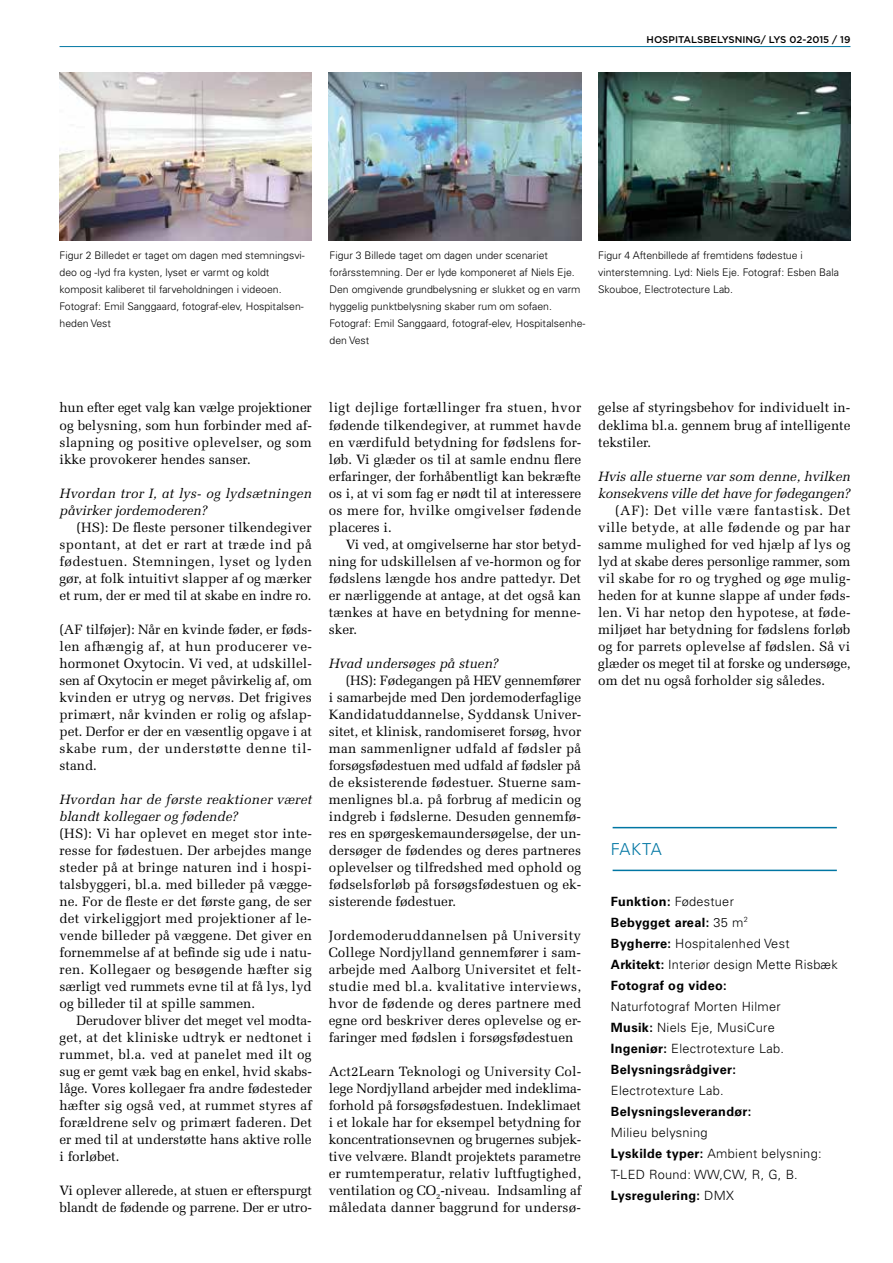
<style>
.page{position:relative;width:893px;height:1263px;background:#fff}
.page>*{position:absolute;margin:0;border:0;box-sizing:border-box;transform-origin:0 0}
.t1{font:300 16.5px "Univers LT Std";color:#0076a3}
.t2{font:13.5px/17px "Melior LT Std";color:#000;text-align:justify}
.t3{font:italic 13.5px/17px "Melior LT Std";color:#000}
.t4{font:italic 13.5px/17px "Melior LT Std";letter-spacing:.02em;color:#000}
.t5{font:italic 13.5px/17px "Melior LT Std";letter-spacing:.025em;color:#000}
.t6{font:300 12.75px/21px "Univers LT Std";letter-spacing:.025em;color:#000}
.t7{font:700 12.75px/21px "Univers LT Std";letter-spacing:.025em;color:#000}
.t8{font:300 10.5px/17px "Univers LT Std";color:#000}
.t9{font:500 9.75px "Gotham";color:#000}
.s1{font-weight:300}
.s2{font-weight:700}
</style>
<div class="page">
<hr style="left:60px;top:46px;width:790px;height:1px;background:#0076a3">
<hr style="left:613px;top:827px;width:224px;height:1px;background:#0076a3">
<hr style="left:613px;top:870px;width:224px;height:1px;background:#0076a3">
<img style="left:329px;top:72px;width:252px;height:168px">
<img style="left:60px;top:72px;width:252px;height:168px">
<img style="left:598px;top:72px;width:252px;height:168px">
<p class="t9" style="left:647px;top:33px;width:71px">HOSPITALSBELYSN</p>
<p class="t9" style="left:742px;top:33px;width:110px">IN G/ LYS 02-2015 / 19</p>
<p class="t8" style="left:60px;top:247px;width:247px">Figur 2 Billedet er taget om dagen med stemningsvi&shy;deo og -lyd fra kysten, lyset er varmt og koldt komposit kaliberet til farveholdningen i videoen.<br>Fotograf: Emil Sanggaard, fotograf-elev, Hospitalsen&shy;heden Vest</p>
<p class="t8" style="left:330px;top:247px;width:257px">Figur 3 Billede taget om dagen under scenariet forårsstemning. Der er lyde komponeret af Niels Eje.<br>Den omgivende grundbelysning er slukket og en varm hyggelig punktbelysning skaber rum om sofaen.<br>Fotograf: Emil Sanggaard, fotograf-elev, Hospitalsenhe&shy;den Vest</p>
<p class="t8" style="left:598px;top:247px;width:242px">Figur 4 Aftenbillede af fremtidens fødestue i vinterstemning. Lyd: Niels Eje. Fotograf: Esben Bala<br>Skouboe, Electrotecture Lab.</p>
<p class="t2" style="left:60px;top:399px;width:254px">hun efter eget valg kan vælge projektioner og belysning, som hun forbinder med af&shy;slapning og positive oplevelser, og som ikke provokerer hendes sanser.</p>
<p class="t5" style="left:60px;top:484px;width:254px">Hvordan tror I, at lys- og lydsætningen påvirker jordemoderen?</p>
<p class="t2" style="left:60px;top:518px;width:254px;text-indent:17px">(HS): De fleste personer tilkendegiver spontant, at det er rart at træde ind på fødestuen. Stemningen, lyset og lyden gør, at folk intuitivt slapper af og mærker et rum, der er med til at skabe en indre ro.</p>
<p class="t2" style="left:60px;top:621px;width:254px">(AF tilføjer): Når en kvinde føder, er føds&shy;len afhængig af, at hun producerer ve&shy;hormonet Oxytocin. Vi ved, at udskillel&shy;sen af Oxytocin er meget påvirkelig af, om kvinden er utryg og nervøs. Det frigives primært, når kvinden er rolig og afslap&shy;pet. Derfor er der en væsentlig opgave i at skabe rum, der understøtte denne til&shy;stand.</p>
<p class="t4" style="left:60px;top:791px;width:254px">Hvordan har de første reaktioner været blandt kollegaer og fødende?</p>
<p class="t2" style="left:60px;top:825px;width:254px">(HS): Vi har oplevet en meget stor inte&shy;resse for fødestuen. Der arbejdes mange steder på at bringe naturen ind i hospi&shy;talsbyggeri, bl.a. med billeder på vægge&shy;ne. For de fleste er det første gang, de ser det virkeliggjort med projektioner af le&shy;vende billeder på væggene. Det giver en fornemmelse af at befinde sig ude i natu&shy;ren. Kollegaer og besøgende hæfter sig særligt ved rummets evne til at få lys, lyd og billeder til at spille sammen.</p>
<p class="t2" style="left:60px;top:1012px;width:254px;text-indent:17px">Derudover bliver det meget vel modta&shy;get, at det kliniske udtryk er nedtonet i rummet, bl.a. ved at panelet med ilt og sug er gemt væk bag en enkel, hvid skabs&shy;låge. Vores kollegaer fra andre fødesteder hæfter sig også ved, at rummet styres af forældrene selv og primært faderen. Det er med til at understøtte hans aktive rolle i forløbet.</p>
<p class="t2" style="left:60px;top:1182px;width:254px">Vi oplever allerede, at stuen er efterspurgt blandt de fødende og parrene. Der er utro-</p>
<p class="t2" style="left:329px;top:399px;width:254px">ligt dejlige fortællinger fra stuen, hvor fødende tilkendegiver, at rummet havde en værdifuld betydning for fødslens for&shy;løb. Vi glæder os til at samle endnu flere erfaringer, der forhåbentligt kan bekræfte os i, at vi som fag er nødt til at interessere os mere for, hvilke omgivelser fødende placeres i.</p>
<p class="t2" style="left:329px;top:535px;width:254px;text-indent:17px">Vi ved, at omgivelserne har stor betyd&shy;ning for udskillelsen af ve-hormon og for fødslens længde hos andre pattedyr. Det er nærliggende at antage, at det også kan tænkes at have en betydning for menne&shy;sker.</p>
<p class="t3" style="left:329px;top:655px;width:171px">Hvad undersøges på stuen?</p>
<p class="t2" style="left:329px;top:672px;width:254px;text-indent:17px">(HS): Fødegangen på HEV gennemfører i samarbejde med Den jordemoderfaglige Kandidatuddannelse, Syddansk Univer&shy;sitet, et klinisk, randomiseret forsøg, hvor man sammenligner udfald af fødsler på forsøgsfødestuen med udfald af fødsler på de eksisterende fødestuer. Stuerne sam&shy;menlignes bl.a. på forbrug af medicin og indgreb i fødslerne. Desuden gennemfø&shy;res en spørgeskemaundersøgelse, der un&shy;dersøger de fødendes og deres partneres oplevelser og tilfredshed med ophold og fødselsforløb på forsøgsfødestuen og ek&shy;sisterende fødestuer.</p>
<p class="t2" style="left:329px;top:927px;width:254px">Jordemoderuddannelsen på University College Nordjylland gennemfører i sam&shy;arbejde med Aalborg Universitet et felt&shy;studie med bl.a. kvalitative interviews, hvor de fødende og deres partnere med egne ord beskriver deres oplevelse og er&shy;faringer med fødslen i forsøgsfødestuen</p>
<p class="t2" style="left:329px;top:1063px;width:254px">Act2Learn Teknologi og University Col&shy;lege Nordjylland arbejder med indeklima&shy;forhold på forsøgsfødestuen. Indeklimaet i et lokale har for eksempel betydning for koncentrationsevnen og brugernes subjek&shy;tive velvære. Blandt projektets parametre er rumtemperatur, relativ luftfugtighed, ventilation og CO<sub>2</sub>-niveau. Indsamling af måledata danner baggrund for undersø-</p>
<p class="t2" style="left:598px;top:399px;width:254px">gelse af styringsbehov for individuelt in&shy;deklima bl.a. gennem brug af intelligente tekstiler.</p>
<p class="t3" style="left:598px;top:467px;width:254px">Hvis alle stuerne var som denne, hvilken konsekvens ville det have for fødegangen?</p>
<p class="t2" style="left:598px;top:501px;width:254px;text-indent:17px">(AF): Det ville være fantastisk. Det ville betyde, at alle fødende og par har samme mulighed for ved hjælp af lys og lyd at skabe deres personlige rammer, som vil skabe for ro og tryghed og øge mulig&shy;heden for at kunne slappe af under føds&shy;len. Vi har netop den hypotese, at føde&shy;miljøet har betydning for fødslens forløb og for parrets oplevelse af fødslen. Så vi glæder os meget til at forske og undersøge, om det nu også forholder sig således.</p>
<p class="t1" style="left:611px;top:839px;width:20px">Fakta</p>
<p class="t7" style="left:611px;top:891px;width:228px">Funktion: <span class="s1">Fødestuer<br></span>Bebygget areal: <span class="s1">35 m</span><sup>2<br></sup>Bygherre: <span class="s1">Hospitalenhed Vest<br></span>Arkitekt: <span class="s1">Interiør design Mette Risbæk<br></span>Fotograf og video:</p>
<p class="t6" style="left:611px;top:995px;width:175px">Naturfotograf Morten Hilmer<br><span class="s2">Musik:</span> Niels Eje, MusiCure<br><span class="s2">Ingeniør:</span> Electrotexture Lab.<br><span class="s2">Belysningsrådgiver:</span></p>
<p class="t6" style="left:611px;top:1079px;width:114px">Electrotexture Lab.</p>
<p class="t7" style="left:611px;top:1101px;width:142px">Belysningsleverandør:</p>
<p class="t6" style="left:611px;top:1121px;width:212px">Milieu belysning<br><span class="s2">Lyskilde typer:</span> Ambient belysning:<br>T-LED Round: WW,CW, R, G, B.<br><span class="s2">Lysregulering:</span> DMX</p>
</div>
